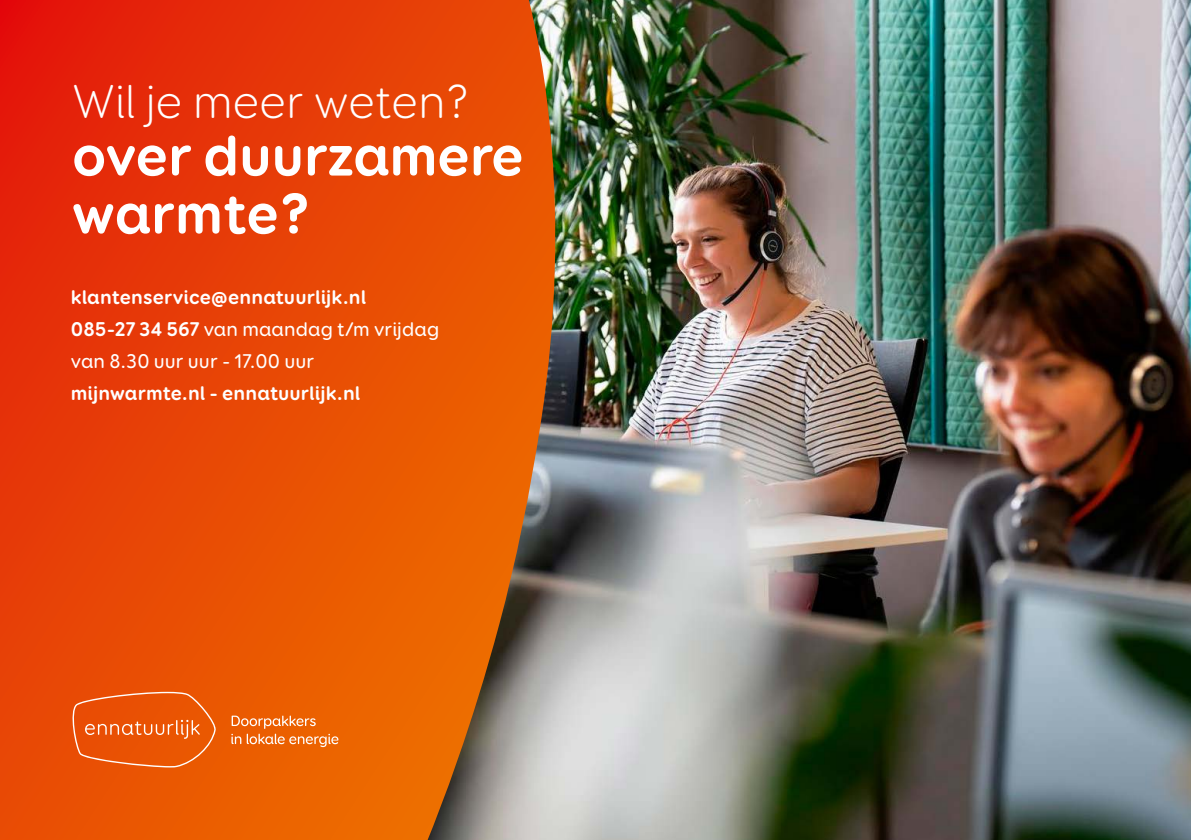
<style>
.page{position:relative;width:1191px;height:840px;background:#fff}
.page>*{position:absolute;margin:0;border:0;box-sizing:border-box;transform-origin:0 0}
.t1{font:700 58px/58px "Booster Next FY";letter-spacing:-.005em;color:#fff}
.t2{font:300 48px "Booster Next FY";color:#fff}
.t3{font:500 20px/32px "Booster Next FY";letter-spacing:.005em;color:#fff}
.t4{font:700 20px "Booster Next FY";letter-spacing:.005em;color:#fff}
.s1{font-weight:700}
</style>
<div class="page">
<img style="left:573px;top:0;width:618px;height:839px">
<svg style="left:0;top:0;width:573px;height:839px;background:#de4e10"></svg>
<svg style="left:231px;top:715px;width:107px;height:31px;background:#ee7c2f"></svg>
<svg style="left:68px;top:691px;width:149px;height:76px;background:#eb5f16"></svg>
<h2 class="t2" style="left:72px;top:72px;width:399px">Wil je meer weten?</h2>
<h1 class="t1" style="left:72px;top:127px;width:453px">over duurzamere warmte?</h1>
<p class="t3" style="left:71px;top:281px;width:370px"><span class="s1">klantenservice@ennatuurlijk.nl<br>085-27 34 567</span> van maandag t/m vrijdag van 8.30 uur uur - 17.00 uur</p>
<p class="t4" style="left:71px;top:380px;width:291px">mijnwarmte.nl - ennatuurlijk.nl</p>
</div>
